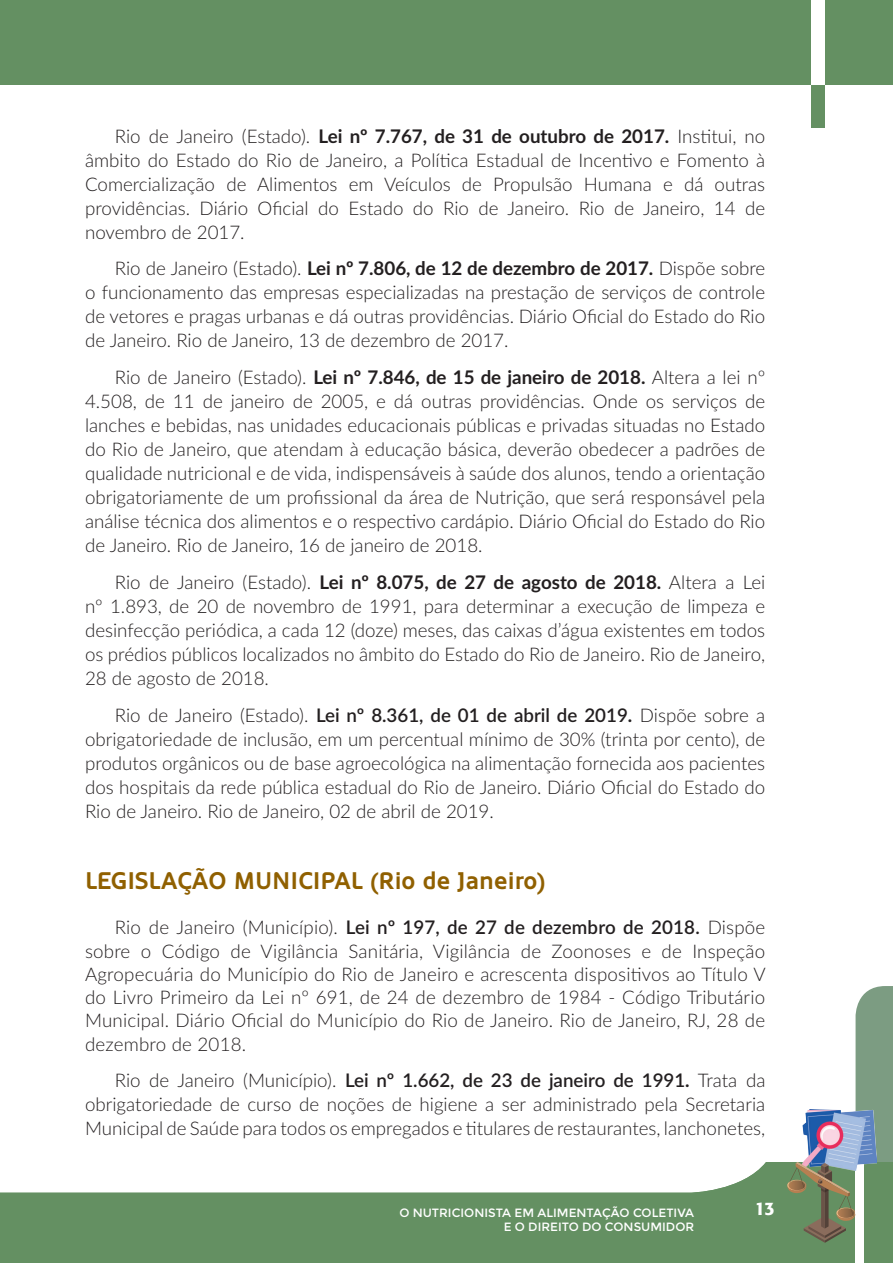
<style>
.page{position:relative;width:893px;height:1263px;background:#fff}
.page>*{position:absolute;margin:0;border:0;box-sizing:border-box;transform-origin:0 0}
.SUB_TITULO{font:700 24px "Oblik";color:#906000}
.TEXTO_CORRIDO{font:300 18.75px/24px "Lato";color:#231f20;text-align:justify}
.t1{font:500 18px "Formata";color:#fff}
.t2{font:12px "Montserrat";color:#fff}
.s1{font-weight:700}
.s2{font-weight:600}
</style>
<div class="page">
<div style="left:0;top:0;width:893px;height:85px;background:#649062"></div>
<div style="left:811px;top:0;width:13px;height:85px;background:#fff"></div>
<div style="left:811px;top:85px;width:13px;height:43px;background:#649062"></div>
<svg style="left:0;top:1162px;width:893px;height:101px;fill:#649062"></svg>
<div style="left:855px;top:1162px;width:9px;height:101px;background:#fff"></div>
<svg style="left:783px;top:986px;width:110px;height:257px"></svg>
<p class="TEXTO_CORRIDO" style="left:85px;top:123px;width:682px;text-indent:30px">Rio de Janeiro (Estado). <span class="s1">Lei nº 7.767, de 31 de outubro de 2017.</span> Institui, no âmbito do Estado do Rio de Janeiro, a Política Estadual de Incentivo e Fomento à Comercialização de Alimentos em Veículos de Propulsão Humana e dá outras providências. Diário Oficial do Estado do Rio de Janeiro. Rio de Janeiro, 14 de novembro de 2017.</p>
<p class="TEXTO_CORRIDO" style="left:85px;top:256px;width:682px;text-indent:30px">Rio de Janeiro (Estado). <span class="s1">Lei nº 7.806, de 12 de dezembro de 2017.</span> Dispõe sobre o funcionamento das empresas especializadas na prestação de serviços de controle de vetores e pragas urbanas e dá outras providências. Diário Oficial do Estado do Rio de Janeiro. Rio de Janeiro, 13 de dezembro de 2017.</p>
<p class="TEXTO_CORRIDO" style="left:85px;top:365px;width:682px;text-indent:30px">Rio de Janeiro (Estado). <span class="s1">Lei nº 7.846, de 15 de janeiro de 2018.</span> Altera a lei nº 4.508, de 11 de janeiro de 2005, e dá outras providências. Onde os serviços de lanches e bebidas, nas unidades educacionais públicas e privadas situadas no Estado do Rio de Janeiro, que atendam à educação básica, deverão obedecer a padrões de qualidade nutricional e de vida, indispensáveis à saúde dos alunos, tendo a orientação obrigatoriamente de um profissional da área de Nutrição, que será responsável pela análise técnica dos alimentos e o respectivo cardápio. Diário Oficial do Estado do Rio de Janeiro. Rio de Janeiro, 16 de janeiro de 2018.</p>
<p class="TEXTO_CORRIDO" style="left:85px;top:570px;width:682px;text-indent:30px">Rio de Janeiro (Estado). <span class="s1">Lei nº 8.075, de 27 de agosto de 2018.</span> Altera a Lei nº 1.893, de 20 de novembro de 1991, para determinar a execução de limpeza e desinfecção periódica, a cada 12 (doze) meses, das caixas d’água existentes em todos os prédios públicos localizados no âmbito do Estado do Rio de Janeiro. Rio de Janeiro, 28 de agosto de 2018.</p>
<p class="TEXTO_CORRIDO" style="left:85px;top:702px;width:682px;text-indent:30px">Rio de Janeiro (Estado). <span class="s2">Lei nº 8.361, de 01 de abril de 2019</span><span class="s1">.</span> Dispõe sobre a obrigatoriedade de inclusão, em um percentual mínimo de 30% (trinta por cento), de produtos orgânicos ou de base agroecológica na alimentação fornecida aos pacientes dos hospitais da rede pública estadual do Rio de Janeiro. Diário Oficial do Estado do Rio de Janeiro. Rio de Janeiro, 02 de abril de 2019.</p>
<p class="SUB_TITULO" style="left:85px;top:867px;width:463px">LEGISLAÇÃO MUNICIPAL (Rio de Janeiro)</p>
<p class="TEXTO_CORRIDO" style="left:85px;top:915px;width:682px;line-height:23.2px;text-indent:30px">Rio de Janeiro (Município). <span class="s2">Lei nº 197, de 27 de dezembro de 2018.</span> Dispõe sobre o Código de Vigilância Sanitária, Vigilância de Zoonoses e de Inspeção Agropecuária do Município do Rio de Janeiro e acrescenta dispositivos ao Título V do Livro Primeiro da Lei nº 691, de 24 de dezembro de 1984 - Código Tributário Municipal. Diário Oficial do Município do Rio de Janeiro. Rio de Janeiro, RJ, 28 de dezembro de 2018.</p>
<p class="TEXTO_CORRIDO" style="left:85px;top:1068px;width:682px;text-indent:30px">Rio de Janeiro (Município). <span class="s2">Lei nº 1.662, de 23 de janeiro de 1991</span><span class="s1">.</span> Trata da obrigatoriedade de curso de noções de higiene a ser administrado pela Secretaria Municipal de Saúde para todos os empregados e titulares de restaurantes, lanchonetes,</p>
<p class="t2" style="left:399px;top:1206px;width:296px">O NUTRICIONISTA EM ALIMENTAÇÃO COLETIVA</p>
<p class="t1" style="left:755px;top:1198px;width:22px">13</p>
<p class="t2" style="left:504px;top:1220px;width:192px">E O DIREITO DO CONSUMIDOR</p>
</div>
